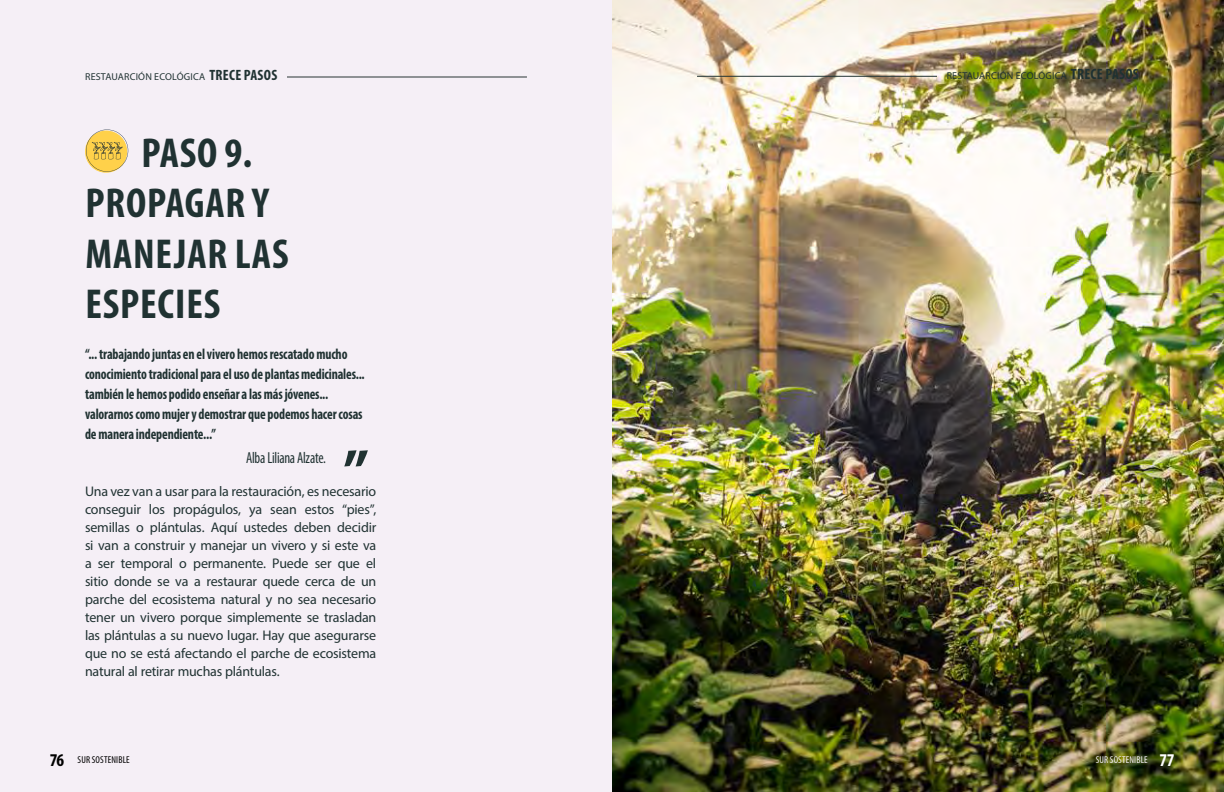
<style>
.page{position:relative;width:1224px;height:792px;background:#f5eff6}
.page>*{position:absolute;margin:0;border:0;box-sizing:border-box;transform-origin:0 0}
.t1{font:700 58px "Myriad Pro";color:#203232}
.t2{font:700 condensed 42px/50.4px "Myriad Pro";letter-spacing:.02em;color:#203232}
.t3{font:700 condensed 18px "Myriad Pro";color:#000}
.t4{font:condensed 16px "Myriad Pro";letter-spacing:-.02em;color:#203232;scale:.9 1}
.t5{font:700 condensed 15px/20px "Myriad Pro";letter-spacing:-.01em;color:#203232;scale:.9 1}
.t6{font:14px/18px "Myriad Pro";letter-spacing:-.015em;color:#203232;text-align:justify}
.t7{font:10px "Myriad Pro";letter-spacing:.02em;color:#203232}
.t8{font:condensed 10px "Myriad Pro";letter-spacing:.015em;color:#f5eff6}
.t9{font:condensed 10px "Myriad Pro";letter-spacing:.015em;color:#000}
.s1{font-weight:700;font-stretch:condensed;font-size:15px}
.s2{font-weight:700;font-size:18px;color:#fff}
</style>
<div class="page">
<img style="left:612px;top:0;width:612px;height:792px">
<hr style="left:287px;top:77px;width:240px;height:1px;background:#283534">
<hr style="left:697px;top:76px;width:240px;height:1px;background:#203232">
<svg style="left:85px;top:131px;width:42px;height:42px"></svg>
<svg style="left:86px;top:130px;width:42px;height:42px"></svg>
<p class="t7" style="left:85px;top:70px;width:194px">RESTAUARCIÓN ECOLÓGICA <span class="s1">TRECE PASOS</span></p>
<h2 class="t2" style="left:85px;top:127px;width:205px;text-indent:56px">PASO 9.<br>PROPAGAR Y<br>MANEJAR LAS<br>ESPECIES</h2>
<p class="t5" style="left:85px;top:344px;width:312px">“... trabajando juntas en el vivero hemos rescatado mucho conocimiento tradicional para el uso de plantas medicinales... también le hemos podido enseñar a las más jóvenes... valorarnos como mujer y demostrar que podemos hacer cosas de manera independiente...”</p>
<p class="t4" style="left:246px;top:448px;width:90px">Alba Liliana Alzate.</p>
<h1 class="t1" style="left:343px;top:433px;width:28px">”</h1>
<p class="t6" style="left:85px;top:482px;width:293px">Una vez van a usar para la restauración, es necesario conseguir los propágulos, ya sean estos “pies”, semillas o plántulas. Aquí ustedes deben decidir si van a construir y manejar un vivero y si este va a ser temporal o permanente. Puede ser que el sitio donde se va a restaurar quede cerca de un parche del ecosistema natural y no sea necesario tener un vivero porque simplemente se trasladan las plántulas a su nuevo lugar. Hay que asegurarse que no se está afectando el parche de ecosistema natural al retirar muchas plántulas.</p>
<p class="t7" style="left:947px;top:70px;width:194px">RESTAUARCIÓN ECOLÓGICA <span class="s1">TRECE PASOS</span></p>
<p class="t3" style="left:50px;top:748px;width:16px">76</p>
<p class="t9" style="left:78px;top:753px;width:54px">SUR SOSTENIBLE</p>
<p class="t8" style="left:1096px;top:753px;width:80px">SUR SOSTENIBLE <span class="s2">77</span></p>
</div>
